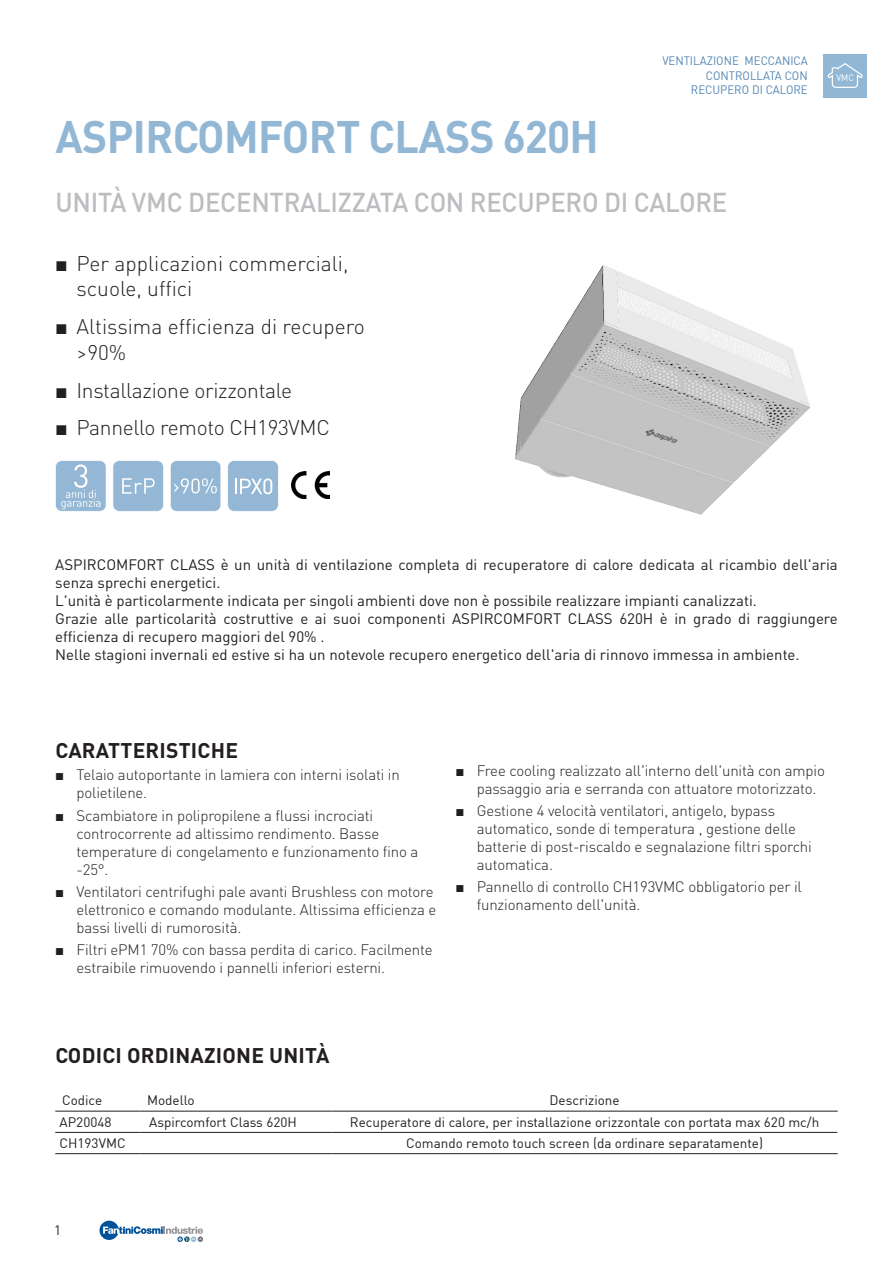
<style>
.page{position:relative;width:893px;height:1263px;background:#fff}
.page>*{position:absolute;margin:0;border:0;box-sizing:border-box;transform-origin:0 0}
.SCHEDA_TECNICA_Titol{font:700 45px "DIN Pro";letter-spacing:-.015em;color:#92b7d5;scale:.95 1}
.SCHEDA_TECNICA_Sotto{font:500 27px "DIN Pro";letter-spacing:-.01em;color:#bcbdc0;scale:.95 1}
.t1{font:300 21px/25.2px "DIN Pro";letter-spacing:-.005em;color:#231f20}
.SCHEDA_TECNICA_titol{font:700 21px "DIN Pro";letter-spacing:.01em;color:#231f20}
.t2{font:300 15px/18px "DIN Pro";letter-spacing:-.01em;color:#231f20}
.t3{font:15px/18px "DIN Pro";color:#231f20}
.t4{font:13.5px "DIN";color:#231f20}
.t5{font:12px/14.4px "DIN";color:#5286b3;text-align:right;scale:.95 1}
.t6{font:9.3px "DIN";color:#fff;scale:.95 1}
.s1{font-family:"Arial";font-weight:400}
</style>
<div class="page">
<svg style="left:99px;top:1221px;width:104px;height:21px"></svg>
<div style="left:823px;top:54px;width:44px;height:43px;background:#92b7d5"></div>
<svg style="left:827px;top:63px;width:36px;height:25px"></svg>
<hr style="left:55px;top:1111px;width:85px;height:1px;background:#231f20">
<hr style="left:140px;top:1111px;width:192px;height:1px;background:#231f20">
<hr style="left:332px;top:1111px;width:506px;height:1px;background:#231f20">
<hr style="left:55px;top:1132px;width:85px;height:1px;background:#231f20">
<hr style="left:140px;top:1132px;width:192px;height:1px;background:#231f20">
<hr style="left:332px;top:1132px;width:505px;height:1px;background:#231f20">
<hr style="left:55px;top:1153px;width:85px;height:1px;background:#231f20">
<hr style="left:140px;top:1153px;width:192px;height:1px;background:#231f20">
<hr style="left:332px;top:1153px;width:506px;height:1px;background:#231f20">
<img style="left:515px;top:265px;width:296px;height:250px">
<svg style="left:113px;top:460px;width:51px;height:51px;background:#9ebed8"></svg>
<svg style="left:227px;top:460px;width:52px;height:51px;background:#a3c1da"></svg>
<svg style="left:170px;top:460px;width:51px;height:51px;background:#9fbfd9"></svg>
<svg style="left:55px;top:460px;width:51px;height:51px;background:#a2c1da"></svg>
<img style="left:292px;top:472px;width:37px;height:27px">
<p class="SCHEDA_TECNICA_Titol" style="left:55px;top:107px;width:573px">ASPIRCOMFORT CLASS 620H</p>
<p class="t5" style="left:662px;top:54px;width:155px">VENTILAZIONE MECCANICA<br>CONTROLLATA CON<br>RECUPERO DI CALORE</p>
<p class="SCHEDA_TECNICA_Sotto" style="left:55px;top:184px;width:709px">UNITÀ VMC DECENTRALIZZATA CON RECUPERO DI CALORE</p>
<p class="t1" style="left:77px;top:250px;width:273px;text-indent:-21px"><span class="s1">■</span> Per applicazioni commerciali, scuole, uffici</p>
<p class="t1" style="left:77px;top:313px;width:290px;text-indent:-21px"><span class="s1">■</span> Altissima efficienza di recupero &gt;90%</p>
<p class="t1" style="left:55px;top:376px;width:238px"><span class="s1">■</span> Installazione orizzontale</p>
<p class="t1" style="left:55px;top:414px;width:276px"><span class="s1">■</span> Pannello remoto CH193VMC</p>
<p class="t6" style="left:836px;top:72px;width:20px">VMC</p>
<p class="t3" style="left:55px;top:555px;width:784px">ASPIRCOMFORT CLASS è un unità di ventilazione completa di recuperatore di calore dedicata al ricambio dell'aria senza sprechi energetici.</p>
<p class="t3" style="left:55px;top:591px;width:703px">L'unità è particolarmente indicata per singoli ambienti dove non è possibile realizzare impianti canalizzati.</p>
<p class="t3" style="left:55px;top:609px;width:784px">Grazie alle particolarità costruttive e ai suoi componenti ASPIRCOMFORT CLASS 620H è in grado di raggiungere efficienza di recupero maggiori del 90% .</p>
<p class="t3" style="left:55px;top:645px;width:746px">Nelle stagioni invernali ed estive si ha un notevole recupero energetico dell'aria di rinnovo immessa in ambiente.</p>
<p class="SCHEDA_TECNICA_titol" style="left:55px;top:736px;width:184px">CARATTERISTICHE</p>
<p class="t2" style="left:77px;top:765px;width:325px;text-indent:-21px"><span class="s1">■</span> Telaio autoportante in lamiera con interni isolati in polietilene.</p>
<p class="t2" style="left:77px;top:805px;width:343px;text-indent:-21px"><span class="s1">■</span> Scambiatore in polipropilene a flussi incrociati controcorrente ad altissimo rendimento. Basse temperature di congelamento e funzionamento fino a -25°.</p>
<p class="t2" style="left:77px;top:882px;width:361px;text-indent:-21px"><span class="s1">■</span> Ventilatori centrifughi pale avanti Brushless con motore elettronico e comando modulante. Altissima efficienza e bassi livelli di rumorosità.</p>
<p class="t2" style="left:77px;top:940px;width:358px;text-indent:-21px"><span class="s1">■</span> Filtri ePM1 70% con bassa perdita di carico. Facilmente estraibile rimuovendo i pannelli inferiori esterni.</p>
<p class="t2" style="left:477px;top:761px;width:350px;text-indent:-21px"><span class="s1">■</span> Free cooling realizzato all'interno dell'unità con ampio passaggio aria e serranda con attuatore motorizzato.</p>
<p class="t2" style="left:477px;top:801px;width:337px;text-indent:-21px"><span class="s1">■</span> Gestione 4 velocità ventilatori, antigelo, bypass automatico, sonde di temperatura , gestione delle batterie di post-riscaldo e segnalazione filtri sporchi automatica.</p>
<p class="t2" style="left:477px;top:877px;width:327px;text-indent:-21px"><span class="s1">■</span> Pannello di controllo CH193VMC obbligatorio per il funzionamento dell'unità.</p>
<p class="SCHEDA_TECNICA_titol" style="left:55px;top:1041px;width:276px">CODICI ORDINAZIONE UNITÀ</p>
<p class="t4" style="left:62px;top:1092px;width:42px">Codice</p>
<p class="t4" style="left:147px;top:1092px;width:49px">Modello</p>
<p class="t4" style="left:549px;top:1092px;width:72px">Descrizione</p>
<p class="t4" style="left:60px;top:1113px;width:53px">AP20048</p>
<p class="t4" style="left:149px;top:1113px;width:149px">Aspircomfort Class 620H</p>
<p class="t4" style="left:350px;top:1113px;width:471px">Recuperatore di calore, per installazione orizzontale con portata max 620 mc/h</p>
<p class="t4" style="left:60px;top:1134px;width:68px">CH193VMC</p>
<p class="t4" style="left:406px;top:1134px;width:358px">Comando remoto touch screen (da ordinare separatamente)</p>
<p class="t4" style="left:54px;top:1222px;width:9px">1</p>
</div>
